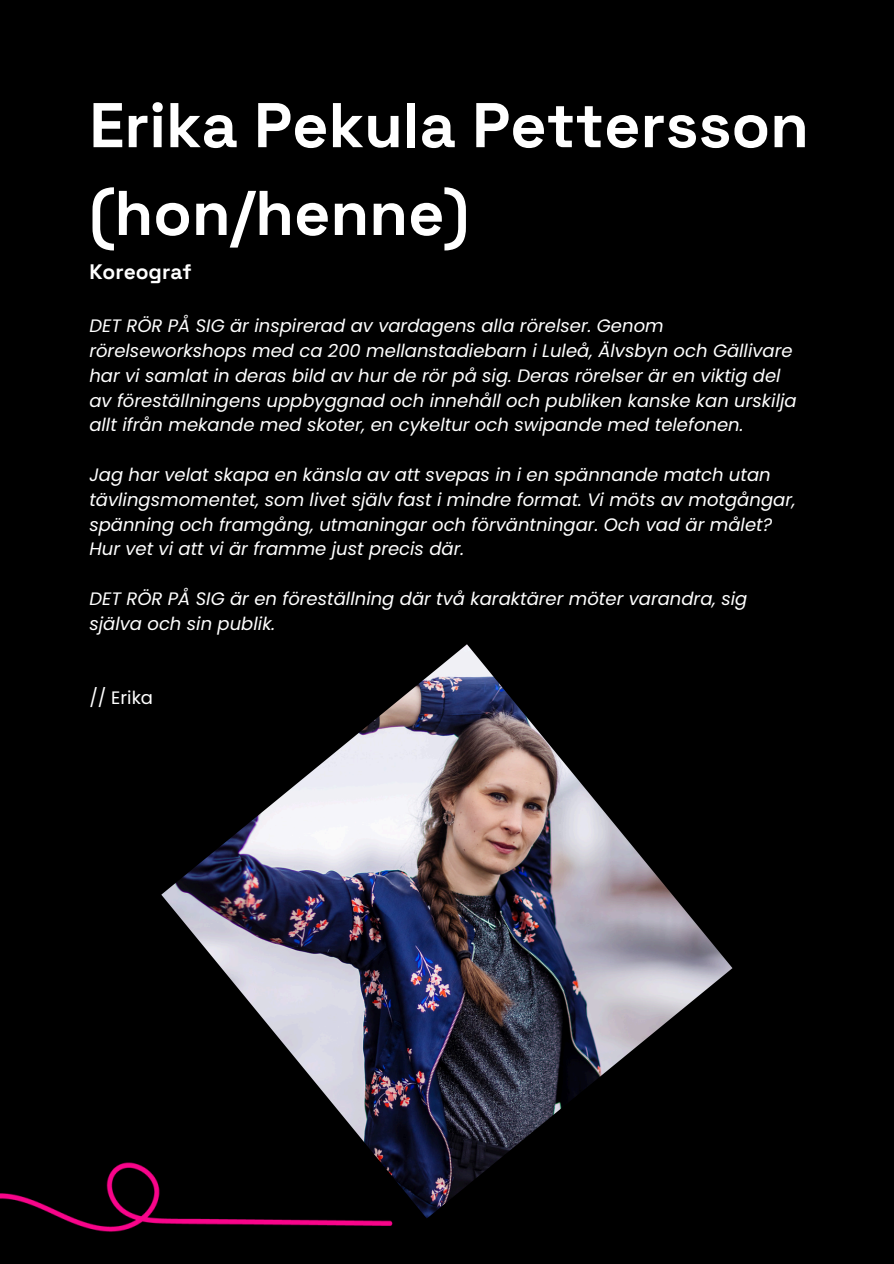
<style>
.page{position:relative;width:894px;height:1264px;background:#fff}
.page>*{position:absolute;margin:0;border:0;box-sizing:border-box;transform-origin:0 0}
.t1{font:700 63px/87.8px "Space Grotesk";color:#fff}
.t2{font:700 21px "Space Grotesk";color:#fff}
.t3{font:italic 18px/24.8px "Poppins";color:#fff}
.t4{font:18px "Poppins";color:#fff}
</style>
<div class="page">
<div style="left:0;top:0;width:893px;height:1263px;background:#000"></div>
<img style="left:161px;top:644px;width:571px;height:559px">
<img style="left:0;top:1106px;width:446px;height:126px">
<p class="t1" style="left:89px;top:81px;width:721px">Erika Pekula Pettersson (hon/henne)</p>
<p class="t2" style="left:89px;top:258px;width:104px">Koreograf</p>
<p class="t3" style="left:89px;top:314px;width:708px">DET RÖR PÅ SIG är inspirerad av vardagens alla rörelser. Genom rörelseworkshops med ca 200 mellanstadiebarn i Luleå, Älvsbyn och Gällivare har vi samlat in deras bild av hur de rör på sig. Deras rörelser är en viktig del av föreställningens uppbyggnad och innehåll och publiken kanske kan urskilja allt ifrån mekande med skoter, en cykeltur och swipande med telefonen.</p>
<p class="t3" style="left:89px;top:462px;width:707px">Jag har velat skapa en känsla av att svepas in i en spännande match utan tävlingsmomentet, som livet själv fast i mindre format. Vi möts av motgångar, spänning och framgång, utmaningar och förväntningar. Och vad är målet?<br>Hur vet vi att vi är framme just precis där.</p>
<p class="t3" style="left:89px;top:586px;width:659px">DET RÖR PÅ SIG är en föreställning där två karaktärer möter varandra, sig själva och sin publik.</p>
<p class="t4" style="left:89px;top:685px;width:65px">// Erika</p>
</div>
